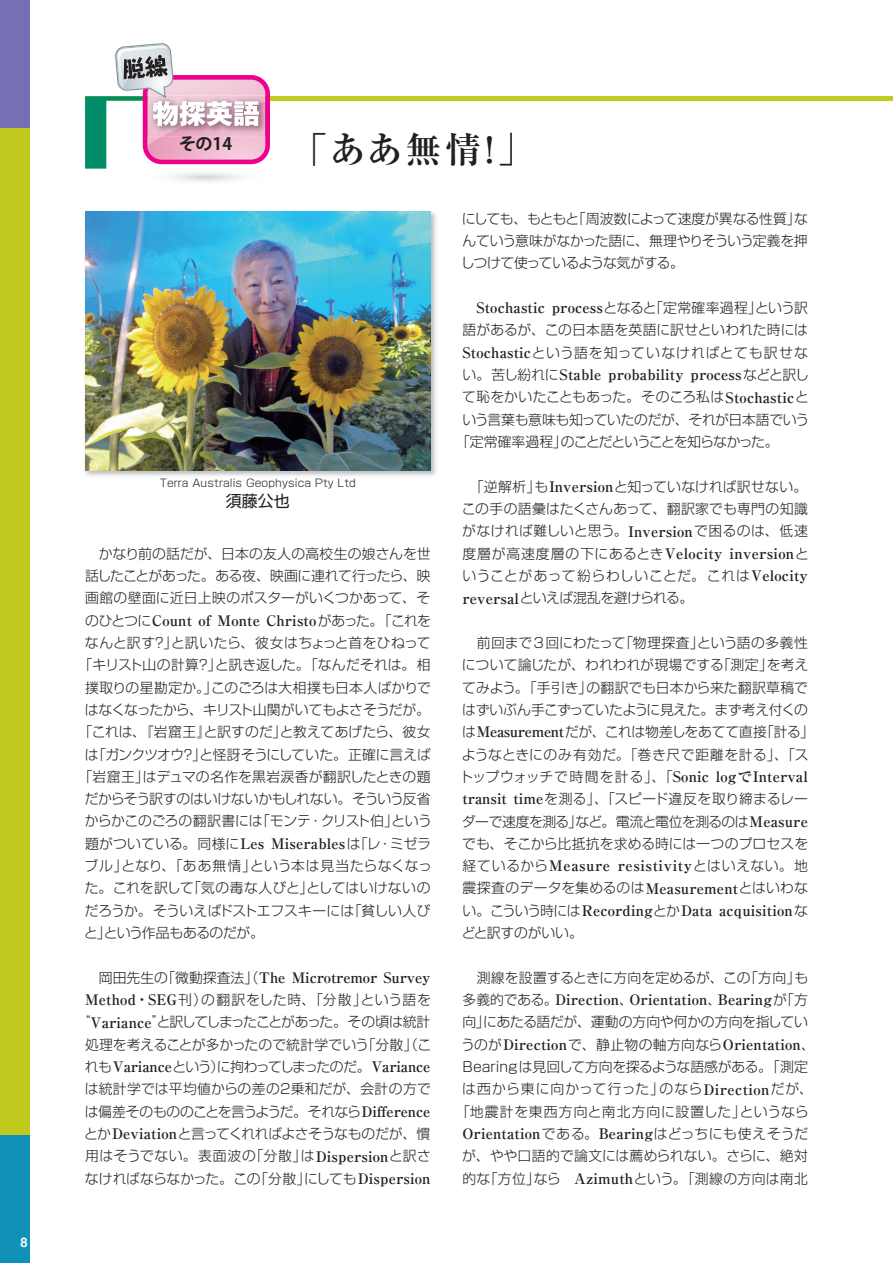
<style>
.page{position:relative;width:893px;height:1263px;background:#fff}
.page>*{position:absolute;margin:0;border:0;box-sizing:border-box;transform-origin:0 0}
.t1{font:700 36.15px "Ryumin Pro";color:#231f20}
.t2{font:700 16.95px "Koz Go Pro";color:#231f20}
.t3{font:15.9px "Shin Go Pro";color:#231f20}
.t4{font:700 14.55px "Ryumin Pro";letter-spacing:.01em;color:#231f20}
.t5{font:700 14.55px "Ryumin Pro";letter-spacing:-.01em;color:#231f20}
.t6{font:700 14.55px "Ryumin Pro";letter-spacing:.04em;color:#231f20}
.t7{font:300 13.8px/22.4px "Shin Go Pro";letter-spacing:-.005em;color:#231f20;text-align:justify}
.t8{font:300 13.8px/22.4px "Shin Go Pro";letter-spacing:.015em;color:#231f20}
.t9{font:300 13.8px "Shin Go Pro";letter-spacing:.02em;color:#231f20}
.t10{font:300 13.8px "Shin Go Pro";letter-spacing:-.03em;color:#231f20}
.t11{font:300 13.8px "Shin Go Pro";letter-spacing:-.04em;color:#231f20}
.t12{font:300 13.8px "Shin Go Pro";letter-spacing:-.07em;color:#231f20}
.t13{font:300 13.8px "Shin Go Pro";letter-spacing:-.035em;color:#231f20}
.t14{font:12.75px "Midashi Go Pro MB31";color:#fff}
.t15{font:300 10.65px "Shin Go Pro";letter-spacing:.01em;color:#231f20}
.s1{font-family:"Shin Go Pro";font-weight:300;font-size:13.8px}
.s2{font-family:"Ryumin Pro";font-weight:700;font-size:14.55px}
</style>
<div class="page">
<div style="left:0;top:0;width:30px;height:1263px;background:#c1cb1f"></div>
<div style="left:0;top:0;width:30px;height:128px;background:#756fb3"></div>
<div style="left:0;top:1135px;width:30px;height:128px;background:#1092b8"></div>
<div style="left:85px;top:96px;width:808px;height:5px;background:#c1cb1f"></div>
<svg style="left:85px;top:43px;width:185px;height:126px"></svg>
<img style="left:85px;top:211px;width:351px;height:265px">
<img style="left:85px;top:212px;width:346px;height:259px">
<p class="t14" style="left:21px;top:1231px;width:9px">8</p>
<p class="t2" style="left:179px;top:133px;width:54px">その14</p>
<h1 class="t1" style="left:291px;top:120px;width:244px">「ああ無情！」</h1>
<p class="t15" style="left:160px;top:475px;width:198px">Terra Australis Geophysica Pty Ltd</p>
<p class="t3" style="left:226px;top:488px;width:66px">須藤公也</p>
<p class="t7" style="left:85px;top:540px;width:347px">　かなり前の話だが、日本の友人の高校生の娘さんを世話したことがあった。ある夜、映画に連れて行ったら、映画館の壁面に近日上映のポスターがいくつかあって、そ</p>
<p class="t4" style="left:85px;top:609px;width:347px"><span class="s1">のひとつに</span>Count of Monte Christo<span class="s1">があった。「これを</span></p>
<p class="t7" style="left:85px;top:630px;width:347px">なんと訳す？」と訊いたら、彼女はちょっと首をひねって</p>
<p class="t7" style="left:79px;top:652px;width:353px">「キリスト山の計算？」と訊き返した。「なんだそれは。相</p>
<p class="t9" style="left:85px;top:676px;width:347px">撲取りの星勘定か。」このごろは大相撲も日本人ばかりで</p>
<p class="t10" style="left:85px;top:698px;width:347px">はなくなったから、キリスト山関がいてもよさそうだが。</p>
<p class="t7" style="left:79px;top:719px;width:353px">「これは、『岩窟王』と訳すのだ」と教えてあげたら、彼女</p>
<p class="t11" style="left:85px;top:743px;width:347px">は「ガンクツオウ？」と怪訝そうにしていた。正確に言えば</p>
<p class="t7" style="left:79px;top:764px;width:353px">「岩窟王」はデュマの名作を黒岩涙香が翻訳したときの題</p>
<p class="t10" style="left:85px;top:787px;width:347px">だからそう訳すのはいけないかもしれない。そういう反省</p>
<p class="t7" style="left:85px;top:808px;width:349px">からかこのごろの翻訳書には「モンテ・クリスト伯」という</p>
<p class="t8" style="left:85px;top:831px;width:347px">題がついている。同様に<span class="s2">Les Miserables</span>は「レ・ミゼラ</p>
<p class="t8" style="left:84px;top:853px;width:349px">ブル」となり、「ああ無情」という本は見当たらなくなっ</p>
<p class="t8" style="left:85px;top:875px;width:347px">た。これを訳して「気の毒な人びと」としてはいけないの</p>
<p class="t7" style="left:85px;top:898px;width:347px">だろうか。そういえばドストエフスキーには「貧しい人び</p>
<p class="t13" style="left:84px;top:921px;width:181px">と」という作品もあるのだが。</p>
<p class="t5" style="left:85px;top:966px;width:347px"><span class="s1">　岡田先生の「微動探査法」（</span>The Microtremor Survey</p>
<p class="t7" style="left:77px;top:987px;width:356px;text-align:right"><span class="s2">Method・SEG</span>刊）の翻訳をした時、「分散」という語を“<span class="s2">Variance</span>”と訳してしまったことがあった。その頃は統計処理を考えることが多かったので統計学でいう「分散」（これも<span class="s2">Variance</span>という）に拘わってしまったのだ。<span class="s2">Variance</span>は統計学では平均値からの差の２乗和だが、会計の方では偏差そのもののことを言うようだ。それなら<span class="s2">Difference</span>とか<span class="s2">Deviation</span>と言ってくれればよさそうなものだが、慣用はそうでない。表面波の「分散」は<span class="s2">Dispersion</span>と訳さなければならなかった。この「分散」にしても<span class="s2">Dispersion</span></p>
<p class="t7" style="left:461px;top:206px;width:349px">にしても、もともと「周波数によって速度が異なる性質」なんていう意味がなかった語に、無理やりそういう定義を押しつけて使っているような気がする。</p>
<p class="t4" style="left:476px;top:296px;width:333px">Stochastic process<span class="s1">となると「定常確率過程」という訳</span></p>
<p class="t8" style="left:462px;top:317px;width:347px">語があるが、この日本語を英語に訳せといわれた時には<br><span class="s2">Stochastic</span>という語を知っていなければとても訳せな</p>
<p class="t4" style="left:462px;top:363px;width:348px"><span class="s1">い。苦し紛れに</span>Stable probability process<span class="s1">などと訳し</span></p>
<p class="t7" style="left:462px;top:384px;width:348px">て恥をかいたこともあった。そのころ私は<span class="s2">Stochastic</span>と</p>
<p class="t7" style="left:462px;top:407px;width:348px">いう言葉も意味も知っていたのだが、それが日本語でいう</p>
<p class="t12" style="left:456px;top:430px;width:324px">「定常確率過程」のことだということを知らなかった。</p>
<p class="t7" style="left:462px;top:473px;width:348px">　「逆解析」も<span class="s2">Inversion</span>と知っていなければ訳せない。この手の語彙はたくさんあって、翻訳家でも専門の知識がなければ難しいと思う。<span class="s2">Inversion</span>で困るのは、低速</p>
<p class="t4" style="left:462px;top:542px;width:348px"><span class="s1">度層が高速度層の下にあるとき</span>Velocity inversion<span class="s1">と</span></p>
<p class="t7" style="left:462px;top:563px;width:347px">いうことがあって紛らわしいことだ。これは<span class="s2">Velocity reversal</span>といえば混乱を避けられる。</p>
<p class="t7" style="left:462px;top:630px;width:354px;text-align:left">　前回まで3回にわたって「物理探査」という語の多義性について論じたが、われわれが現場でする「測定」を考えてみよう。「手引き」の翻訳でも日本から来た翻訳草稿ではずいぶん手こずっていたように見えた。まず考え付くのは<span class="s2">Measurement</span>だが、これは物差しをあてて直接「計る」ようなときにのみ有効だ。｢巻き尺で距離を計る｣、｢ス</p>
<p class="t4" style="left:459px;top:765px;width:350px"><span class="s1">トップウォッチで時間を計る｣、「</span>Sonic logでInterval</p>
<p class="t7" style="left:462px;top:786px;width:348px"><span class="s2">transit time</span>を測る」、「スピード違反を取り締まるレーダーで速度を測る」など。電流と電位を測るのは<span class="s2">Measure</span>でも、そこから比抵抗を求める時には一つのプロセスを</p>
<p class="t6" style="left:462px;top:854px;width:347px"><span class="s1">経ているから</span>Measure resistivity<span class="s1">とはいえない。地</span></p>
<p class="t9" style="left:462px;top:877px;width:347px">震探査のデータを集めるのは<span class="s2">Measurement</span>とはいわな</p>
<p class="t4" style="left:462px;top:899px;width:347px"><span class="s1">い。こういう時には</span>Recording<span class="s1">とか</span>Data acquisition<span class="s1">な</span></p>
<p class="t7" style="left:462px;top:920px;width:123px">どと訳すのがいい。</p>
<p class="t7" style="left:462px;top:965px;width:347px">　測線を設置するときに方向を定めるが、この「方向」も</p>
<p class="t4" style="left:462px;top:988px;width:347px"><span class="s1">多義的である。</span>Direction<span class="s1">、</span>Orientation<span class="s1">、</span>Bearing<span class="s1">が「方</span></p>
<p class="t7" style="left:462px;top:1009px;width:347px">向」にあたる語だが、運動の方向や何かの方向を指してい</p>
<p class="t4" style="left:461px;top:1033px;width:355px"><span class="s1">うのが</span>Direction<span class="s1">で、静止物の軸方向なら</span>Orientation<span class="s1">、</span></p>
<p class="t7" style="left:456px;top:1054px;width:358px;text-align:center">Bearingは見回して方向を探るような語感がある。「測定は西から東に向かって行った」のなら<span class="s2">Direction</span>だが、「地震計を東西方向と南北方向に設置した」というなら</p>
<p class="t4" style="left:462px;top:1122px;width:347px">Orientation<span class="s1">である。</span>Bearing<span class="s1">はどっちにも使えそうだ</span></p>
<p class="t8" style="left:462px;top:1143px;width:347px">が、やや口語的で論文には薦められない。さらに、絶対的な「方位」なら　<span class="s2">Azimuth</span>という。「測線の方向は南北</p>
</div>
